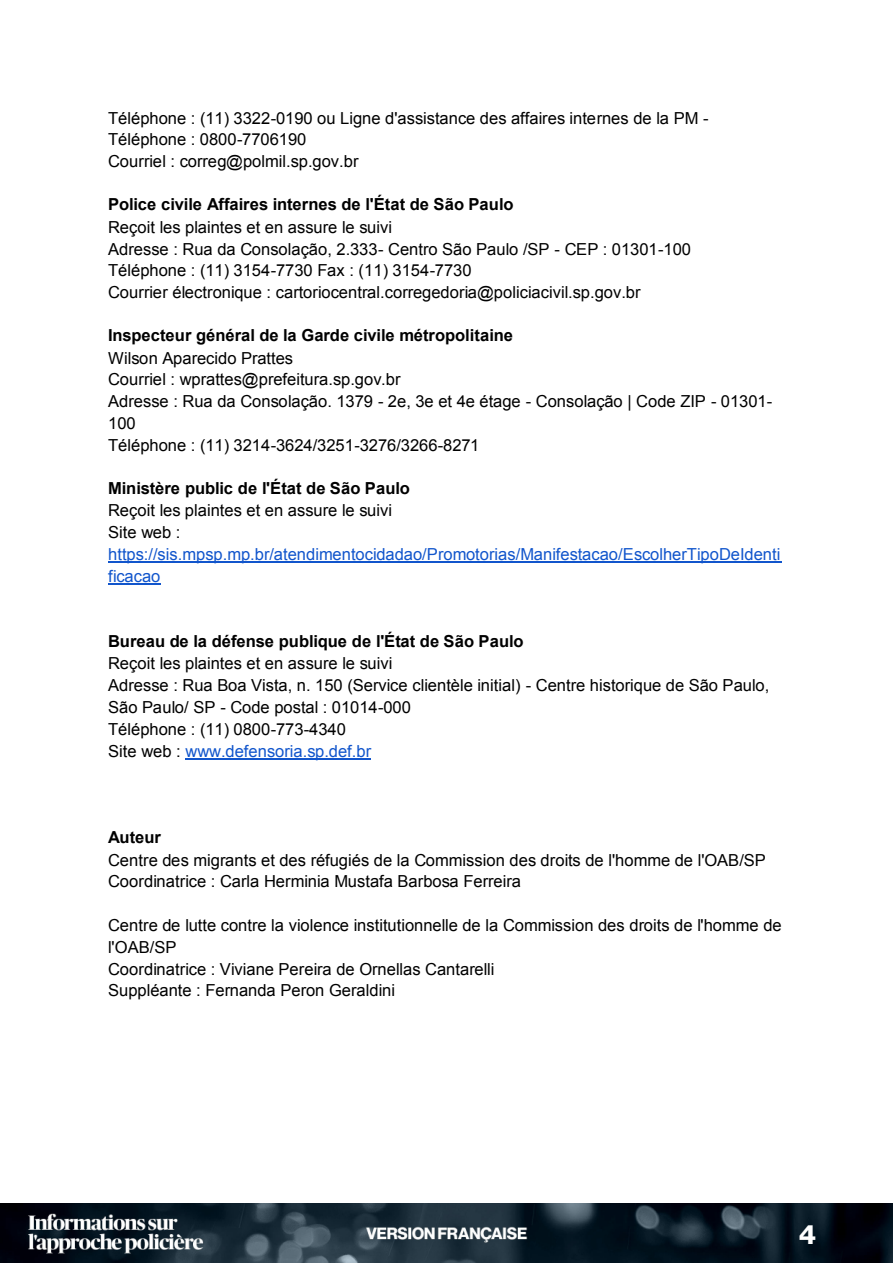
<style>
.page{position:relative;width:893px;height:1263px;background:#fff}
.page>*{position:absolute;margin:0;border:0;box-sizing:border-box;transform-origin:0 0}
.t1{font:27px "N Haas Grotesk DS Pro 75 Bd";color:#fff}
.t2{font:16.5px/21.8px "Arial";color:#000}
.t3{font:700 16.5px "Arial";color:#000}
.t4{font:16.5px/22px "Arial";color:#15c}
.s1{color:#15c}
</style>
<div class="page">
<img style="left:0;top:1203px;width:893px;height:60px">
<hr style="left:108px;top:562px;width:673px;height:1px;background:#15c">
<hr style="left:108px;top:584px;width:52px;height:1px;background:#15c">
<hr style="left:185px;top:758px;width:186px;height:1px;background:#15c">
<p class="t2" style="left:108px;top:107px;width:602px">Téléphone : (11) 3322-0190 ou Ligne d'assistance des affaires internes de la PM -<br>Téléphone : 0800-7706190<br>Courriel : correg@polmil.sp.gov.br</p>
<p class="t3" style="left:108px;top:194px;width:407px">Police civile Affaires internes de l'État de São Paulo</p>
<p class="t2" style="left:108px;top:216px;width:584px">Reçoit les plaintes et en assure le suivi<br>Adresse : Rua da Consolação, 2.333- Centro São Paulo /SP - CEP : 01301-100<br>Téléphone : (11) 3154-7730 Fax : (11) 3154-7730<br>Courrier électronique : cartoriocentral.corregedoria@policiacivil.sp.gov.br</p>
<p class="t3" style="left:108px;top:325px;width:406px">Inspecteur général de la Garde civile métropolitaine</p>
<p class="t2" style="left:108px;top:347px;width:666px">Wilson Aparecido Prattes<br>Courriel : wprattes@prefeitura.sp.gov.br<br>Adresse : Rua da Consolação. 1379 - 2e, 3e et 4e étage - Consolação | Code ZIP - 01301- 100<br>Téléphone : (11) 3214-3624/3251-3276/3266-8271</p>
<p class="t3" style="left:108px;top:477px;width:303px">Ministère public de l'État de São Paulo</p>
<p class="t2" style="left:108px;top:500px;width:286px">Reçoit les plaintes et en assure le suivi<br>Site web :</p>
<p class="t4" style="left:108px;top:543px;width:674px">https://sis.mpsp.mp.br/atendimentocidadao/Promotorias/Manifestacao/EscolherTipoDeIdenti ficacao</p>
<p class="t3" style="left:108px;top:630px;width:417px">Bureau de la défense publique de l'État de São Paulo</p>
<p class="t2" style="left:108px;top:652px;width:663px">Reçoit les plaintes et en assure le suivi<br>Adresse : Rua Boa Vista, n. 150 (Service clientèle initial) - Centre historique de São Paulo, São Paulo/ SP - Code postal : 01014-000<br>Téléphone : (11) 0800-773-4340<br>Site web : <span class="s1">www.defensoria.sp.def.br</span></p>
<p class="t3" style="left:108px;top:827px;width:54px">Auteur</p>
<p class="t2" style="left:108px;top:849px;width:659px">Centre des migrants et des réfugiés de la Commission des droits de l'homme de l'OAB/SP<br>Coordinatrice : Carla Herminia Mustafa Barbosa Ferreira</p>
<p class="t2" style="left:108px;top:915px;width:675px">Centre de lutte contre la violence institutionnelle de la Commission des droits de l'homme de l'OAB/SP<br>Coordinatrice : Viviane Pereira de Ornellas Cantarelli<br>Suppléante : Fernanda Peron Geraldini</p>
<h1 class="t1" style="left:799px;top:1218px;width:18px">4</h1>
</div>
